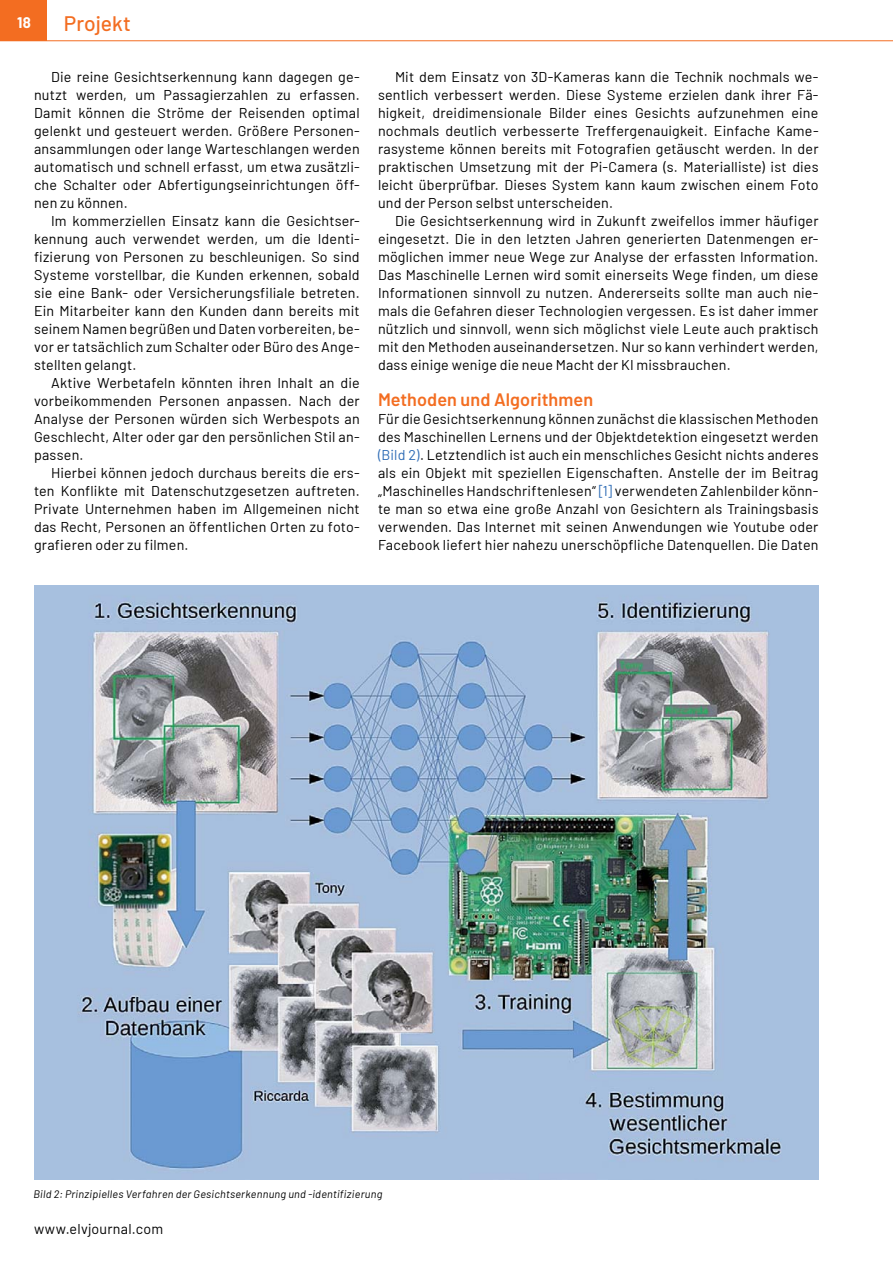
<style>
.page{position:relative;width:893px;height:1263px;background:#fff}
.page>*{position:absolute;margin:0;border:0;box-sizing:border-box;transform-origin:0 0}
.t1{font:500 21px "Barlow";letter-spacing:.005em;color:#f36d21}
.t2{font:600 18px "Barlow";letter-spacing:.005em;color:#f36d21}
.t3{font:700 15px "Barlow";color:#fff}
.t4{font:14.25px/18px "Barlow";letter-spacing:.015em;color:#000;text-align:justify}
.t5{font:italic 10.8px "Barlow";letter-spacing:.025em;color:#000}
.s1{color:#306db6}
</style>
<div class="page">
<div style="left:0;top:0;width:47px;height:40px;background:#f36d21"></div>
<hr style="left:0;top:40px;width:893px;height:1px;background:#f36d21">
<img style="left:34px;top:586px;width:785px;height:594px">
<p class="t3" style="left:17px;top:13px;width:15px">18</p>
<h1 class="t1" style="left:64px;top:10px;width:69px">Projekt</h1>
<p class="t4" style="left:34px;top:67px;width:327px;text-indent:17px">Die reine Gesichtserkennung kann dagegen ge&shy;nutzt werden, um Passagierzahlen zu erfassen.<br>Damit können die Ströme der Reisenden optimal gelenkt und gesteuert werden. Größere Personen&shy;ansammlungen oder lange Warteschlangen werden automatisch und schnell erfasst, um etwa zusätzli&shy;che Schalter oder Abfertigungseinrichtungen öff&shy;nen zu können.</p>
<p class="t4" style="left:34px;top:211px;width:327px;text-indent:17px">Im kommerziellen Einsatz kann die Gesichtser&shy;kennung auch verwendet werden, um die Identi&shy;fizierung von Personen zu beschleunigen. So sind Systeme vorstellbar, die Kunden erkennen, sobald sie eine Bank- oder Versicherungsfiliale betreten.<br>Ein Mitarbeiter kann den Kunden dann bereits mit seinem Namen begrüßen und Daten vorbereiten, be&shy;vor er tatsächlich zum Schalter oder Büro des Ange&shy;stellten gelangt.</p>
<p class="t4" style="left:34px;top:373px;width:327px;text-indent:17px">Aktive Werbetafeln könnten ihren Inhalt an die vorbeikommenden Personen anpassen. Nach der Analyse der Personen würden sich Werbespots an Geschlecht, Alter oder gar den persönlichen Stil an&shy;passen.</p>
<p class="t4" style="left:34px;top:463px;width:327px;text-indent:17px">Hierbei können jedoch durchaus bereits die ers&shy;ten Konflikte mit Datenschutzgesetzen auftreten.<br>Private Unternehmen haben im Allgemeinen nicht das Recht, Personen an öffentlichen Orten zu foto&shy;grafieren oder zu filmen.</p>
<p class="t4" style="left:378px;top:67px;width:442px;text-indent:17px">Mit dem Einsatz von 3D-Kameras kann die Technik nochmals we&shy;sentlich verbessert werden. Diese Systeme erzielen dank ihrer Fä&shy;higkeit, dreidimensionale Bilder eines Gesichts aufzunehmen eine nochmals deutlich verbesserte Treffergenauigkeit. Einfache Kame&shy;rasysteme können bereits mit Fotografien getäuscht werden. In der praktischen Umsetzung mit der Pi-Camera (s. Materialliste) ist dies leicht überprüfbar. Dieses System kann kaum zwischen einem Foto und der Person selbst unterscheiden.</p>
<p class="t4" style="left:378px;top:211px;width:442px;text-indent:17px">Die Gesichtserkennung wird in Zukunft zweifellos immer häufiger eingesetzt. Die in den letzten Jahren generierten Datenmengen er&shy;möglichen immer neue Wege zur Analyse der erfassten Information.<br>Das Maschinelle Lernen wird somit einerseits Wege finden, um diese Informationen sinnvoll zu nutzen. Andererseits sollte man auch nie&shy;mals die Gefahren dieser Technologien vergessen. Es ist daher immer nützlich und sinnvoll, wenn sich möglichst viele Leute auch praktisch mit den Methoden auseinandersetzen. Nur so kann verhindert werden, dass einige wenige die neue Macht der KI missbrauchen.</p>
<p class="t2" style="left:378px;top:388px;width:217px">Methoden und Algorithmen</p>
<p class="t4" style="left:378px;top:409px;width:442px">Für die Gesichtserkennung können zunächst die klassischen Methoden des Maschinellen Lernens und der Objektdetektion eingesetzt werden <span class="s1">(Bild 2)</span>. Letztendlich ist auch ein menschliches Gesicht nichts anderes als ein Objekt mit speziellen Eigenschaften. Anstelle der im Beitrag „Maschinelles Handschriftenlesen“ <span class="s1">[1]</span> verwendeten Zahlenbilder könn&shy;te man so etwa eine große Anzahl von Gesichtern als Trainingsbasis verwenden. Das Internet mit seinen Anwendungen wie Youtube oder Facebook liefert hier nahezu unerschöpfliche Datenquellen. Die Daten</p>
<p class="t5" style="left:33px;top:1187px;width:350px">Bild 2: Prinzipielles Verfahren der Gesichtserkennung und -identifizierung</p>
<p class="t4" style="left:34px;top:1219px;width:131px">www.elvjournal.com</p>
</div>
